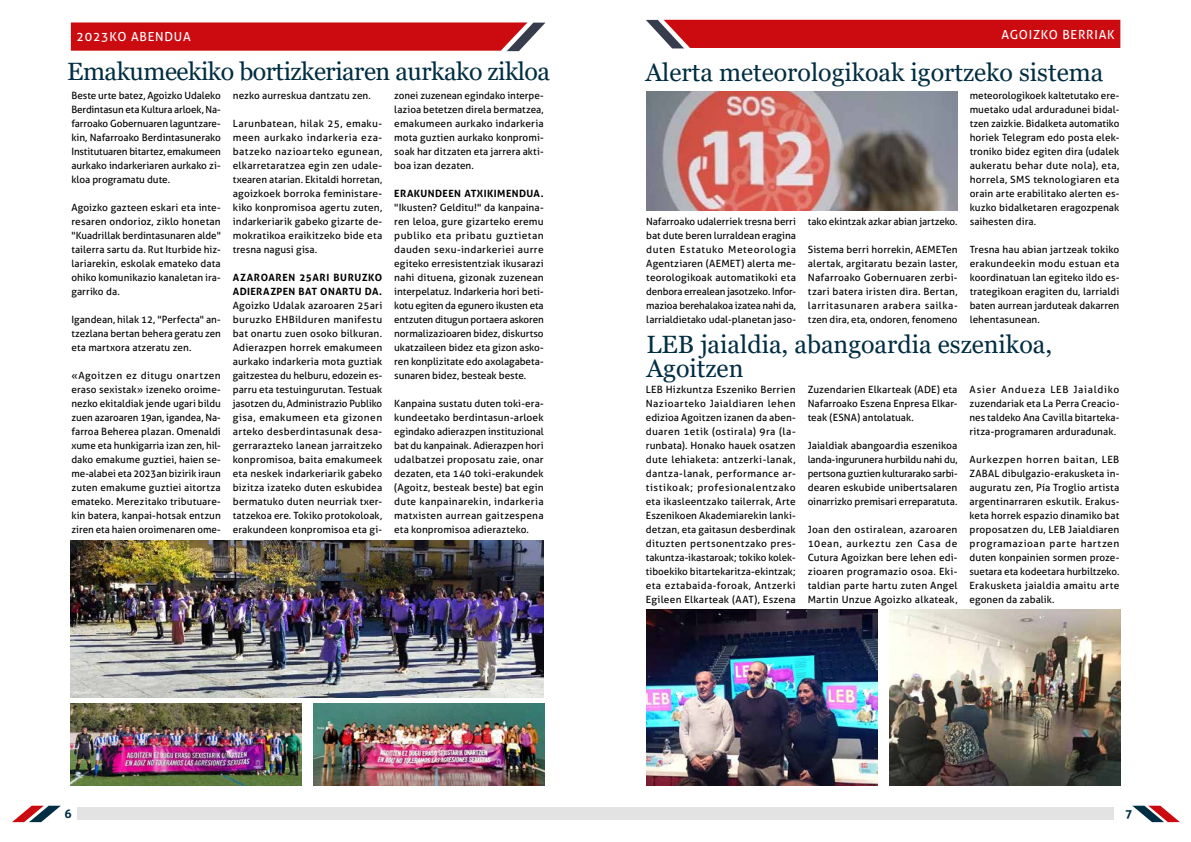
<style>
.page{position:relative;width:1191px;height:842px;background:#fff}
.page>*{position:absolute;margin:0;border:0;box-sizing:border-box;transform-origin:0 0}
.t1{font:25px/24px "Georgia";color:#002e42}
.t2{font:25px "Georgia";letter-spacing:-.02em;color:#002e42}
.t3{font:12.5px "Aller";letter-spacing:.06em;color:#fff}
.t4{font:700 12px "Aller";color:#002e42}
.t5{font:10px/14px "Aller";letter-spacing:.005em;color:#000;text-align:justify}
.t6{font:700 10px/14px "Aller";letter-spacing:.04em;color:#000}
</style>
<div class="page">
<div style="left:77px;top:807px;width:518px;height:13px;background:#e3e3e3"></div>
<div style="left:595px;top:807px;width:519px;height:13px;background:#e3e3e3"></div>
<svg style="left:1132px;top:806px;width:48px;height:16px"></svg>
<svg style="left:12px;top:806px;width:49px;height:16px"></svg>
<svg style="left:71px;top:22px;width:475px;height:29px;background:#ca1c20"></svg>
<div style="left:646px;top:20px;width:474px;height:28px;background:#cb0b0f"></div>
<img style="left:646px;top:610px;width:231px;height:175px">
<img style="left:889px;top:610px;width:231px;height:175px">
<img style="left:646px;top:91px;width:311px;height:119px">
<img style="left:71px;top:703px;width:230px;height:82px">
<img style="left:314px;top:703px;width:230px;height:82px">
<img style="left:71px;top:540px;width:472px;height:157px">
<p class="t3" style="left:77px;top:29px;width:116px">2023KO ABENDUA</p>
<p class="t3" style="left:1001px;top:27px;width:115px">AGOIZKO BERRIAK</p>
<h1 class="t2" style="left:67px;top:57px;width:484px">Emakumeekiko bortizkeriaren aurkako zikloa</h1>
<h1 class="t1" style="left:645px;top:61px;width:459px">Alerta meteorologikoak igortzeko sistema</h1>
<p class="t5" style="left:71px;top:88px;width:151px">Beste urte batez, Agoizko Udaleko Berdintasun eta Kultura arloek, Na&shy;farroako Gobernuaren laguntzare&shy;kin, Nafarroako Berdintasunerako Institutuaren bitartez, emakumeen aurkako indarkeriaren aurkako zi&shy;kloa programatu dute.</p>
<p class="t5" style="left:71px;top:200px;width:151px">Agoizko gazteen eskari eta inte&shy;resaren ondorioz, ziklo honetan "Kuadrillak berdintasunaren alde" tailerra sartu da. Rut Iturbide hiz&shy;lariarekin, eskolak emateko data ohiko komunikazio kanaletan ira&shy;garriko da.</p>
<p class="t5" style="left:71px;top:312px;width:151px">Igandean, hilak 12, "Perfecta" an&shy;tzezlana bertan behera geratu zen eta martxora atzeratu zen.</p>
<p class="t5" style="left:71px;top:368px;width:151px">«Agoitzen ez ditugu onartzen eraso sexistak» izeneko oroime&shy;nezko ekitaldiak jende ugari bildu zuen azaroaren 19an, igandea, Na&shy;farroa Beherea plazan. Omenaldi xume eta hunkigarria izan zen, hil&shy;dako emakume guztiei, haien se&shy;me-alabei eta 2023an bizirik iraun zuten emakume guztiei aitortza emateko. Merezitako tributuare&shy;kin batera, kanpai-hotsak entzun ziren eta haien oroimenaren ome-</p>
<p class="t5" style="left:969px;top:88px;width:151px">meteorologikoek kaltetutako ere&shy;muetako udal arduradunei bidal&shy;tzen zaizkie. Bidalketa automatiko horiek Telegram edo posta elek&shy;troniko bidez egiten dira (udalek aukeratu behar dute nola), eta, horrela, SMS teknologiaren eta orain arte erabilitako alerten es&shy;kuzko bidalketaren eragozpenak saihesten dira.</p>
<p class="t5" style="left:969px;top:242px;width:151px">Tresna hau abian jartzeak tokiko erakundeekin modu estuan eta koordinatuan lan egiteko ildo es&shy;trategikoan eragiten du, larrialdi baten aurrean jarduteak dakarren lehentasunean.</p>
<p class="t5" style="left:233px;top:88px;width:140px">nezko aurreskua dantzatu zen.</p>
<p class="t5" style="left:233px;top:116px;width:151px">Larunbatean, hilak 25, emaku&shy;meen aurkako indarkeria eza&shy;batzeko nazioarteko egunean, elkarretaratzea egin zen udale&shy;txearen atarian. Ekitaldi horretan, agoizkoek borroka feministare&shy;kiko konpromisoa agertu zuten, indarkeriarik gabeko gizarte de&shy;mokratikoa eraikitzeko bide eta tresna nagusi gisa.</p>
<p class="t6" style="left:233px;top:270px;width:151px">AZAROAREN 25ARI BURUZKO<br>ADIERAZPEN BAT ONARTU DA.</p>
<p class="t5" style="left:233px;top:298px;width:151px">Agoizko Udalak azaroaren 25ari buruzko EHBilduren manifestu bat onartu zuen osoko bilkuran.<br>Adierazpen horrek emakumeen aurkako indarkeria mota guztiak gaitzestea du helburu, edozein es&shy;parru eta testuingurutan. Testuak jasotzen du, Administrazio Publiko gisa, emakumeen eta gizonen arteko desberdintasunak desa&shy;gerrarazteko lanean jarraitzeko konpromisoa, baita emakumeek eta neskek indarkeriarik gabeko bizitza izateko duten eskubidea bermatuko duten neurriak txer&shy;tatzekoa ere. Tokiko protokoloak, erakundeen konpromisoa eta gi-</p>
<p class="t5" style="left:394px;top:88px;width:151px">zonei zuzenean egindako interpe&shy;lazioa betetzen direla bermatzea, emakumeen aurkako indarkeria mota guztien aurkako konpromi&shy;soak har ditzaten eta jarrera akti&shy;boa izan dezaten.</p>
<p class="t6" style="left:394px;top:186px;width:151px">ERAKUNDEEN ATXIKIMENDUA.</p>
<p class="t5" style="left:394px;top:200px;width:151px">"Ikusten? Gelditu!" da kanpaina&shy;ren leloa, gure gizarteko eremu publiko eta pribatu guztietan dauden sexu-indarkeriei aurre egiteko erresistentziak ikusarazi nahi dituena, gizonak zuzenean interpelatuz. Indarkeria hori beti&shy;kotu egiten da egunero ikusten eta entzuten ditugun portaera askoren normalizazioaren bidez, diskurtso ukatzaileen bidez eta gizon asko&shy;ren konplizitate edo axolagabeta&shy;sunaren bidez, besteak beste.</p>
<p class="t5" style="left:394px;top:396px;width:151px">Kanpaina sustatu duten toki-era&shy;kundeetako berdintasun-arloek egindako adierazpen instituzional bat du kanpainak. Adierazpen hori udalbatzei proposatu zaie, onar dezaten, eta 140 toki-erakundek (Agoitz, besteak beste) bat egin dute kanpainarekin, indarkeria matxisten aurrean gaitzespena eta konpromisoa adierazteko.</p>
<p class="t5" style="left:646px;top:214px;width:151px">Nafarroako udalerriek tresna berri bat dute beren lurraldean eragina duten Estatuko Meteorologia Agentziaren (AEMET) alerta me&shy;teorologikoak automatikoki eta denbora errealean jasotzeko. Infor&shy;mazioa berehalakoa izatea nahi da, larrialdietako udal-planetan jaso-</p>
<p class="t5" style="left:808px;top:214px;width:151px">tako ekintzak azkar abian jartzeko.</p>
<p class="t5" style="left:808px;top:242px;width:151px">Sistema berri horrekin, AEMETen alertak, argitaratu bezain laster, Nafarroako Gobernuaren zerbi&shy;tzari batera iristen dira. Bertan, larritasunaren arabera sailka&shy;tzen dira, eta, ondoren, fenomeno</p>
<h1 class="t1" style="left:646px;top:333px;width:407px">LEB jaialdia, abangoardia eszenikoa,<br>Agoitzen</h1>
<p class="t5" style="left:646px;top:382px;width:151px">LEB Hizkuntza Eszeniko Berrien Nazioarteko Jaialdiaren lehen edizioa Agoitzen izanen da aben&shy;duaren 1etik (ostirala) 9ra (la&shy;runbata). Honako hauek osatzen dute lehiaketa: antzerki-lanak, dantza-lanak, performance ar&shy;tistikoak; profesionalentzako eta ikasleentzako tailerrak, Arte Eszenikoen Akademiarekin lanki&shy;detzan, eta gaitasun desberdinak dituzten pertsonentzako pres&shy;takuntza-ikastaroak; tokiko kolek&shy;tiboekiko bitartekaritza-ekintzak; eta eztabaida-foroak, Antzerki Egileen Elkarteak (AAT), Eszena</p>
<p class="t5" style="left:807px;top:382px;width:151px">Zuzendarien Elkarteak (ADE) eta Nafarroako Eszena Enpresa Elkar&shy;teak (ESNA) antolatuak.</p>
<p class="t5" style="left:969px;top:382px;width:151px">Asier Andueza LEB Jaialdiko zuzendariak eta La Perra Creacio&shy;nes taldeko Ana Cavilla bitarteka&shy;ritza-programaren arduradunak.</p>
<p class="t5" style="left:969px;top:452px;width:151px">Aurkezpen horren baitan, LEB ZABAL dibulgazio-erakusketa in&shy;auguratu zen, Pía Troglio artista argentinarraren eskutik. Erakus&shy;keta horrek espazio dinamiko bat proposatzen du, LEB Jaialdiaren programazioan parte hartzen duten konpainien sormen proze&shy;suetara eta kodeetara hurbiltzeko.<br>Erakusketa jaialdia amaitu arte egonen da zabalik.</p>
<p class="t5" style="left:807px;top:438px;width:151px">Jaialdiak abangoardia eszenikoa landa-ingurunera hurbildu nahi du, pertsona guztien kulturarako sarbi&shy;dearen eskubide unibertsalaren oinarrizko premisari erreparatuta.</p>
<p class="t5" style="left:807px;top:522px;width:151px">Joan den ostiralean, azaroaren 10ean, aurkeztu zen Casa de Cutura Agoizkan bere lehen edi&shy;zioaren programazio osoa. Eki&shy;taldian parte hartu zuten Angel Martin Unzue Agoizko alkateak,</p>
<p class="t4" style="left:64px;top:806px;width:9px">6</p>
<p class="t4" style="left:1125px;top:806px;width:9px">7</p>
</div>
